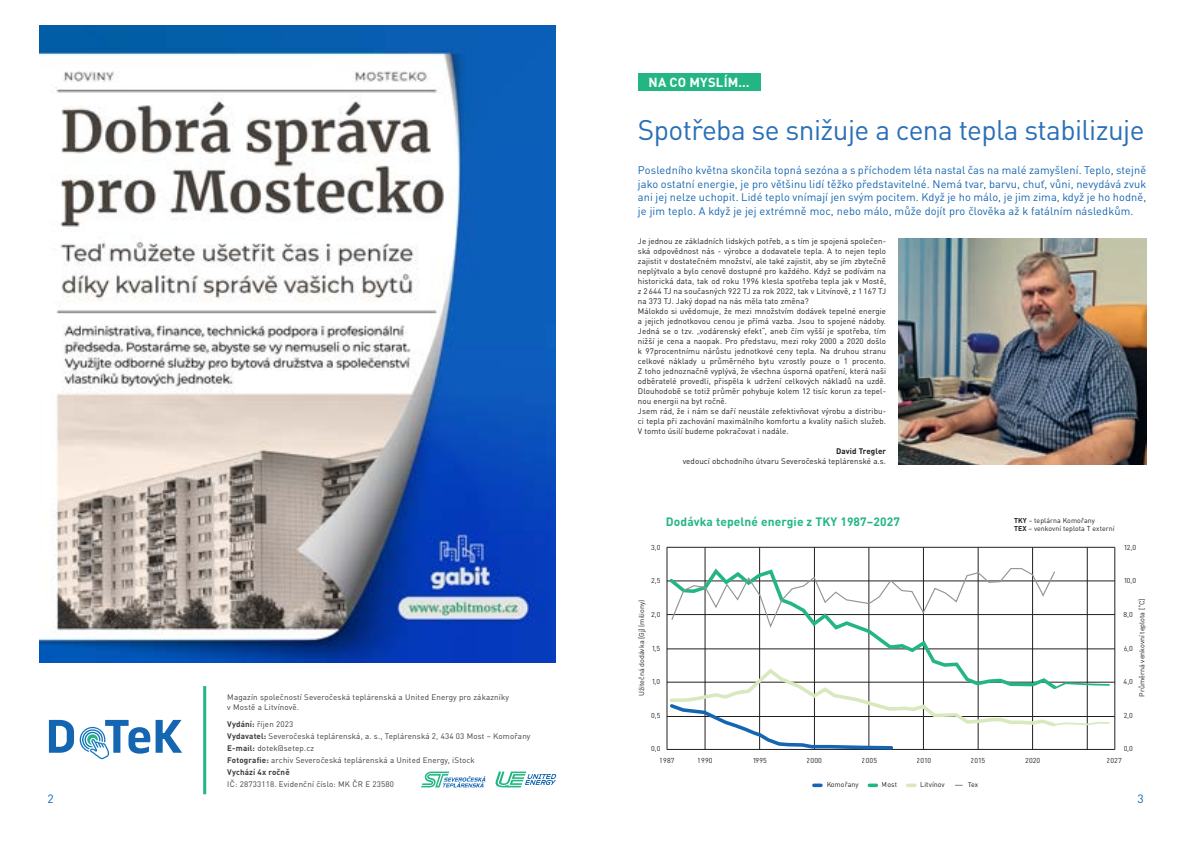
<style>
.page{position:relative;width:1191px;height:842px;background:#fff}
.page>*{position:absolute;margin:0;border:0;box-sizing:border-box;transform-origin:0 0}
.t1{font:28px "DIN Pro";letter-spacing:-.02em;color:#2a6fb7}
.t2{font:700 13px "DIN Pro";letter-spacing:.02em;color:#fff}
.t3{font:700 12px "DIN Pro";letter-spacing:.01em;color:#23b683}
.t4{font:11.9px "DIN Pro";color:#1465b2}
.t5{font:11px/13.6px "DIN Pro";letter-spacing:.01em;color:#1465b2;text-align:justify}
.t6{font:8px/10px "DIN Pro";letter-spacing:.01em;color:#231f20;text-align:justify}
.t7{font:8px/12px "DIN Pro";letter-spacing:.02em;color:#3e3e3f}
.t8{font:700 8px "DIN Pro";letter-spacing:.01em;color:#231f20}
.t9{font:7.1px "DIN Pro";color:#231f20}
.t10{font:7px "DIN Pro";letter-spacing:.01em;color:#231f20}
.s1{font-weight:700}
</style>
<div class="page">
<svg style="left:49px;top:720px;width:25px;height:33px"></svg>
<svg style="left:156px;top:720px;width:26px;height:33px"></svg>
<svg style="left:80px;top:720px;width:70px;height:40px"></svg>
<hr style="left:203px;top:686px;width:3px;height:108px;background:#23b683">
<svg style="left:421px;top:771px;width:64px;height:16px"></svg>
<svg style="left:495px;top:771px;width:61px;height:16px"></svg>
<div style="left:638px;top:74px;width:122px;height:17px;background:#23b683"></div>
<img style="left:40px;top:25px;width:516px;height:638px">
<img style="left:898px;top:238px;width:248px;height:226px">
<hr style="left:667px;top:547px;width:447px;height:1px;background:#231f20">
<hr style="left:667px;top:581px;width:447px;height:1px;background:#231f20">
<hr style="left:667px;top:614px;width:447px;height:1px;background:#231f20">
<hr style="left:667px;top:649px;width:447px;height:1px;background:#231f20">
<hr style="left:667px;top:682px;width:447px;height:1px;background:#231f20">
<hr style="left:667px;top:716px;width:447px;height:1px;background:#231f20">
<hr style="left:667px;top:749px;width:447px;height:1px;background:#231f20">
<hr style="left:667px;top:547px;width:1px;height:202px;background:#231f20">
<hr style="left:705px;top:547px;width:1px;height:202px;background:#231f20">
<hr style="left:759px;top:547px;width:1px;height:202px;background:#231f20">
<hr style="left:814px;top:547px;width:1px;height:202px;background:#231f20">
<hr style="left:868px;top:547px;width:1px;height:202px;background:#231f20">
<hr style="left:923px;top:547px;width:1px;height:202px;background:#231f20">
<hr style="left:978px;top:547px;width:1px;height:202px;background:#231f20">
<hr style="left:1032px;top:547px;width:1px;height:202px;background:#231f20">
<hr style="left:1087px;top:547px;width:1px;height:202px;background:#231f20">
<hr style="left:1114px;top:547px;width:1px;height:202px;background:#231f20">
<svg style="left:814px;top:783px;width:7px;height:4px"></svg>
<svg style="left:869px;top:783px;width:7px;height:4px"></svg>
<svg style="left:907px;top:783px;width:8px;height:4px"></svg>
<svg style="left:666px;top:566px;width:393px;height:126px"></svg>
<svg style="left:667px;top:666px;width:443px;height:84px"></svg>
<svg style="left:670px;top:567px;width:386px;height:62px"></svg>
<p class="t4" style="left:48px;top:789px;width:8px">2</p>
<p class="t7" style="left:227px;top:691px;width:283px;line-height:10px">Magazín společností Severočeská teplárenská a United Energy pro zákazníky v Mostě a Litvínově.</p>
<p class="t7" style="left:227px;top:717px;width:68px"><span class="s1">Vydání:</span> říjen 2023</p>
<p class="t7" style="left:227px;top:729px;width:305px"><span class="s1">Vydavatel:</span> Severočeská teplárenská, a. s., Teplárenská 2, 434 03 Most – Komořany<br><span class="s1">E‑mail:</span> dotek@setep.cz</p>
<p class="t7" style="left:227px;top:753px;width:249px"><span class="s1">Fotografie:</span> archiv Severočeská teplárenská a United Energy, iStock<br><span class="s1">Vychází 4x ročně</span></p>
<p class="t7" style="left:227px;top:777px;width:168px">IČ: 28733118. Evidenční číslo: MK ČR E 23580</p>
<p class="t2" style="left:648px;top:72px;width:103px">NA CO MYSLÍM…</p>
<p class="t1" style="left:638px;top:108px;width:508px">Spotřeba se snižuje a cena tepla stabilizuje</p>
<p class="t5" style="left:638px;top:162px;width:510px">Posledního května skončila topná sezóna a s příchodem léta nastal čas na malé zamyšlení. Teplo, stejně jako ostatní energie, je pro většinu lidí těžko představitelné. Nemá tvar, barvu, chuť, vůni, nevydává zvuk ani jej nelze uchopit. Lidé teplo vnímají jen svým pocitem. Když je ho málo, je jim zima, když je ho hodně, je jim teplo. A když je jej extrémně moc, nebo málo, může dojít pro člověka až k fatálním následkům.</p>
<p class="t6" style="left:638px;top:235px;width:250px">Je jednou ze základních lidských potřeb, a s tím je spojená společen&shy;ská odpovědnost nás - výrobce a dodavatele tepla. A to nejen teplo zajistit v dostatečném množství, ale také zajistit, aby se jím zbytečně neplýtvalo a bylo cenově dostupné pro každého. Když se podívám na historická data, tak od roku 1996 klesla spotřeba tepla jak v Mostě, z 2 644 TJ na současných 922 TJ za rok 2022, tak v Litvínově, z 1 167 TJ na 373 TJ. Jaký dopad na nás měla tato změna?</p>
<p class="t6" style="left:638px;top:305px;width:250px">Málokdo si uvědomuje, že mezi množstvím dodávek tepelné energie a jejich jednotkovou cenou je přímá vazba. Jsou to spojené nádoby.<br>Jedná se o tzv. „vodárenský efekt“, aneb čím vyšší je spotřeba, tím nižší je cena a naopak. Pro představu, mezi roky 2000 a 2020 došlo k 97procentnímu nárůstu jednotkové ceny tepla. Na druhou stranu celkové náklady u průměrného bytu vzrostly pouze o 1 procento.<br>Z toho jednoznačně vyplývá, že všechna úsporná opatření, která naši odběratelé provedli, přispěla k udržení celkových nákladů na uzdě.<br>Dlouhodobě se totiž průměr pohybuje kolem 12 tisíc korun za tepel&shy;nou energii na byt ročně.</p>
<p class="t6" style="left:638px;top:405px;width:250px">Jsem rád, že i nám se daří neustále zefektivňovat výrobu a distribu&shy;ci tepla při zachování maximálního komfortu a kvality našich služeb.<br>V tomto úsilí budeme pokračovat i nadále.</p>
<p class="t8" style="left:836px;top:445px;width:51px">David Tregler</p>
<p class="t6" style="left:682px;top:455px;width:205px">vedoucí obchodního útvaru Severočeská teplárenské a.s.</p>
<p class="t3" style="left:666px;top:512px;width:236px">Dodávka tepelné energie z TKY 1987–2027</p>
<p class="t10" style="left:1014px;top:515px;width:82px"><span class="s1">TKY</span> – teplárna Komořany</p>
<p class="t10" style="left:1014px;top:523px;width:102px"><span class="s1">TEX</span> – venkovní teplota T externí</p>
<p class="t9" style="left:651px;top:542px;width:11px">3,0</p>
<p class="t9" style="left:1123px;top:542px;width:14px">12,0</p>
<p class="t9" style="left:1123px;top:576px;width:14px">10,0</p>
<p class="t9" style="left:1123px;top:610px;width:11px">8,0</p>
<p class="t9" style="left:1123px;top:643px;width:11px">6,0</p>
<p class="t9" style="left:1123px;top:677px;width:11px">4,0</p>
<p class="t9" style="left:1123px;top:710px;width:11px">2,0</p>
<p class="t9" style="left:1123px;top:744px;width:11px">0,0</p>
<p class="t9" style="left:651px;top:576px;width:11px">2,5</p>
<p class="t9" style="left:651px;top:610px;width:11px">2,0</p>
<p class="t9" style="left:651px;top:643px;width:10px">1,5</p>
<p class="t9" style="left:651px;top:677px;width:10px">1,0</p>
<p class="t9" style="left:651px;top:710px;width:11px">0,5</p>
<p class="t9" style="left:651px;top:744px;width:11px">0,0</p>
<p class="t9" style="left:636px;top:696px;width:97px;rotate:-90deg">Užitečná dodávka [Gj] (miliony)</p>
<p class="t9" style="left:1137px;top:697px;width:100px;rotate:-90deg">Průměrná venkovní teplota [˚C]</p>
<p class="t9" style="left:660px;top:755px;width:16px">1987</p>
<p class="t9" style="left:698px;top:755px;width:16px">1990</p>
<p class="t9" style="left:752px;top:755px;width:16px">1995</p>
<p class="t9" style="left:806px;top:755px;width:17px">2000</p>
<p class="t9" style="left:862px;top:755px;width:17px">2005</p>
<p class="t9" style="left:916px;top:755px;width:16px">2010</p>
<p class="t9" style="left:970px;top:755px;width:16px">2015</p>
<p class="t9" style="left:1025px;top:755px;width:17px">2020</p>
<p class="t9" style="left:1106px;top:755px;width:17px">2027</p>
<p class="t9" style="left:826px;top:780px;width:34px">Komořany</p>
<p class="t9" style="left:881px;top:780px;width:17px">Most</p>
<p class="t9" style="left:920px;top:780px;width:26px">Litvínov</p>
<p class="t9" style="left:967px;top:780px;width:12px">Tex</p>
<p class="t4" style="left:1137px;top:789px;width:8px">3</p>
</div>
